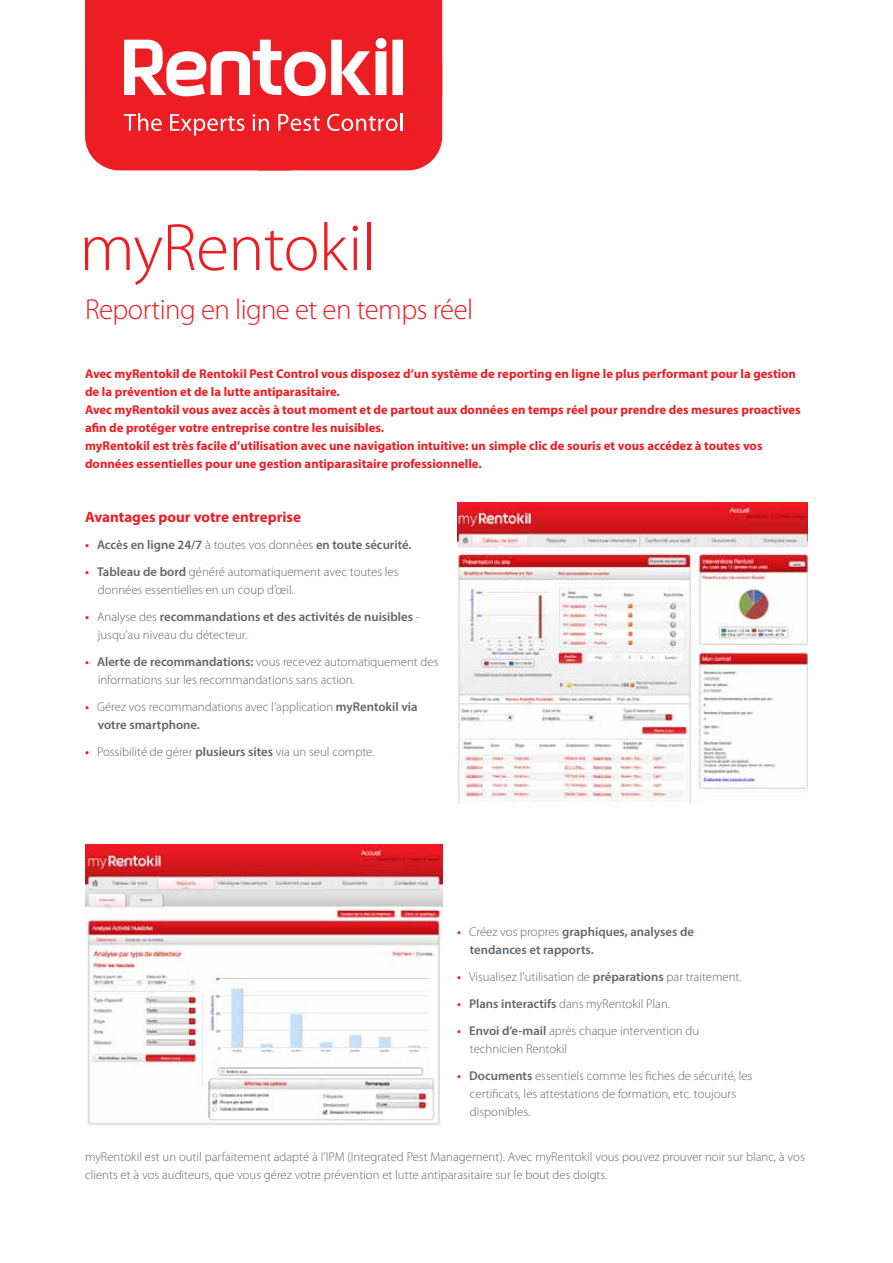
<style>
.page{position:relative;width:893px;height:1263px;background:#fff}
.page>*{position:absolute;margin:0;border:0;box-sizing:border-box;transform-origin:0 0}
.t1{font:300 67.5px "Myriad Pro";letter-spacing:-.01em;color:#ed1d24}
.t2{font:300 28.8px "Myriad Pro";letter-spacing:-.02em;color:#ed1d24}
.t3{font:700 15px "Myriad Pro";color:#ed1d24}
.t4{font:300 12.75px/18px "Myriad Pro";color:#5d6871}
.t5{font:700 12.75px/18px "Myriad Pro";color:#ed1d24}
.t6{font:600 12.75px/18px "Myriad Pro";color:#636466}
.t7{font:600 12.75px/18px "Myriad Pro";color:#5d6871}
.s1{color:#ed1d24}
.s2{font-weight:300;color:#5d6871}
.s3{font-weight:600;color:#ed1d24}
.s4{font-weight:600;color:#636466}
.s5{font-weight:300}
.s6{font-weight:600}
</style>
<div class="page">
<div style="left:85px;top:96px;width:357px;height:74px;background:#ed1d24"></div>
<svg style="left:85px;top:0;width:357px;height:96px"></svg>
<svg style="left:124px;top:113px;width:38px;height:18px"></svg>
<svg style="left:170px;top:114px;width:74px;height:22px;background:#f15257"></svg>
<svg style="left:253px;top:114px;width:67px;height:56px;background:#ee2f35"></svg>
<svg style="left:327px;top:114px;width:70px;height:17px"></svg>
<hr style="left:400px;top:113px;width:3px;height:18px;background:#fff">
<img style="left:457px;top:503px;width:351px;height:301px">
<img style="left:85px;top:844px;width:357px;height:281px">
<h1 class="t1" style="left:80px;top:210px;width:298px">myRentokil</h1>
<h2 class="t2" style="left:85px;top:294px;width:390px">Reporting en ligne et en temps réel</h2>
<p class="t5" style="left:85px;top:364px;width:717px">Avec myRentokil de Rentokil Pest Control vous disposez d’un système de reporting en ligne le plus performant pour la gestion de la prévention et de la lutte antiparasitaire.<br>Avec myRentokil vous avez accès à tout moment et de partout aux données en temps réel pour prendre des mesures proactives afin de protéger votre entreprise contre les nuisibles.<br>myRentokil est très facile d’utilisation avec une navigation intuitive: un simple clic de souris et vous accédez à toutes vos données essentielles pour une gestion antiparasitaire professionnelle.</p>
<p class="t3" style="left:85px;top:507px;width:217px">Avantages pour votre entreprise</p>
<p class="t6" style="left:85px;top:535px;width:328px"><span class="s1">•</span> Accès en ligne 24/7 <span class="s2">à toutes vos données</span> en toute sécurité.</p>
<p class="t4" style="left:98px;top:563px;width:302px;text-indent:-13px"><span class="s3">•</span> <span class="s4">Tableau de bord</span> généré automatiquement avec toutes les données essentielles en un coup d’œil.</p>
<p class="t6" style="left:98px;top:607px;width:323px;text-indent:-13px"><span class="s1">•</span> <span class="s2">Analyse des</span> recommandations et des activités de nuisibles <span class="s2">- jusqu’au niveau du détecteur.</span></p>
<p class="t4" style="left:98px;top:653px;width:342px;text-indent:-13px"><span class="s3">•</span> <span class="s4">Alerte de recommandations:</span> vous recevez automatiquement des informations sur les recommandations sans action.</p>
<p class="t4" style="left:98px;top:698px;width:321px;text-indent:-13px"><span class="s3">•</span> Gérez vos recommandations avec l’application <span class="s4">myRentokil via votre smartphone.</span></p>
<p class="t4" style="left:85px;top:743px;width:291px"><span class="s3">•</span> Possibilité de gérer <span class="s4">plusieurs sites</span> via un seul compte.</p>
<p class="t7" style="left:470px;top:922px;width:226px;text-indent:-13px"><span class="s1">•</span> <span class="s5">Créez vos propres</span> graphiques, analyses de tendances et rapports.</p>
<p class="t4" style="left:457px;top:968px;width:286px"><span class="s3">•</span> Visualisez l’utilisation de <span class="s6">préparations</span> par traitement.</p>
<p class="t4" style="left:457px;top:995px;width:214px"><span class="s3">•</span> <span class="s6">Plans interactifs</span> dans myRentokil Plan.</p>
<p class="t4" style="left:470px;top:1022px;width:231px;text-indent:-13px"><span class="s3">•</span> <span class="s6">Envoi d’e-mail</span> après chaque intervention du technicien Rentokil</p>
<p class="t4" style="left:470px;top:1067px;width:284px;text-indent:-13px"><span class="s3">•</span> <span class="s6">Documents</span> essentiels comme les fiches de sécurité, les certificats, les attestations de formation, etc. toujours disponibles.</p>
<p class="t4" style="left:85px;top:1148px;width:721px">myRentokil est un outil parfaitement adapté à l’IPM (Integrated Pest Management). Avec myRentokil vous pouvez prouver noir sur blanc, à vos clients et à vos auditeurs, que vous gérez votre prévention et lutte antiparasitaire sur le bout des doigts.</p>
</div>
